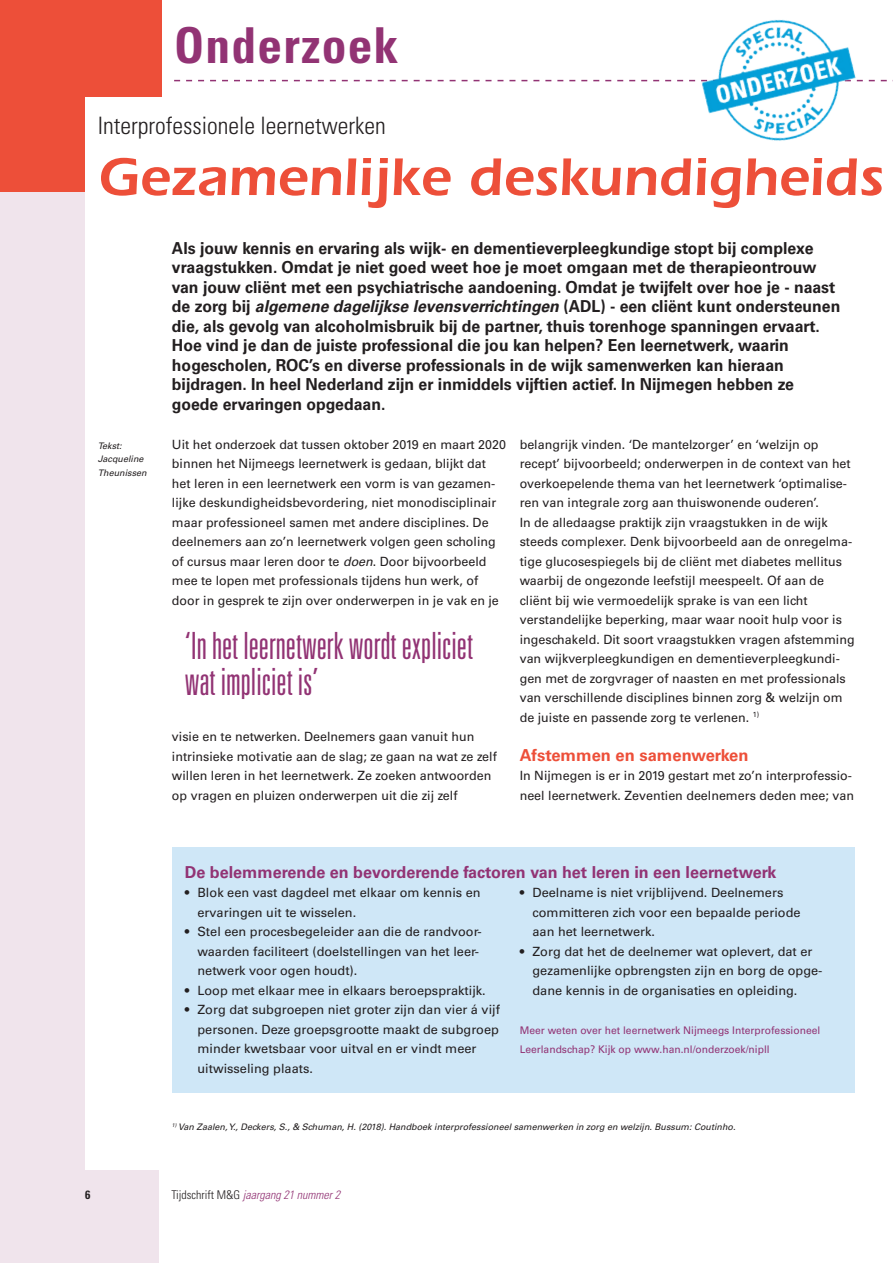
<style>
.page{position:relative;width:893px;height:1263px;background:#fff}
.page>*{position:absolute;margin:0;border:0;box-sizing:border-box;transform-origin:0 0}
.Art__instapkop{font:600 54.75px "ITC Eras Std";color:#ed4f39}
.Art__rubriekskop_lin{font:700 condensed 49.5px "Univers LT Std";letter-spacing:.025em;color:#923374}
.Art__streamer{font:300 ultra-condensed 37.5px/36px "Univers LT Std";color:#923374}
.Art__chapeau{font:300 condensed 24px "Univers LT Std";color:#231f20}
.Art__intro{font:700 16.5px/19.5px "Univers LT Std";color:#231f20;scale:.96 1}
.Kadertxt__kop{font:700 16.5px "Univers LT Std";color:#923374}
.Art__tussenkop{font:700 16.5px "Univers LT Std";color:#ed4f39}
.Art__plat{font:12.75px/19.5px "Univers LT Std";color:#231f20}
.Kadertxt__plat{font:12.75px/19.5px "Univers LT Std";color:#231f20}
.t1{font:italic 300 condensed 12px "Univers LT Std";color:#923374}
.t2{font:700 condensed 12px "Univers LT Std";color:#231f20}
.Kadertxt__info_onder{font:10.5px/19.5px "Univers LT Std";color:#923374}
.Art__auteursinfo{font:italic 9px/13.5px "Univers LT Std";color:#231f20}
.s1{font-style:italic}
.s2{font-style:normal;color:#231f20}
</style>
<div class="page">
<div style="left:0;top:0;width:159px;height:1263px;background:#f0e4ec"></div>
<div style="left:0;top:0;width:162px;height:191px;background:#ed4f39"></div>
<div style="left:85px;top:97px;width:770px;height:1073px;background:#fff"></div>
<svg style="left:174px;top:80px;width:719px;height:1px"></svg>
<div style="left:172px;top:847px;width:683px;height:246px;background:#cfe7f7"></div>
<img style="left:684px;top:19px;width:190px;height:122px">
<p class="Art__rubriekskop_lin" style="left:174px;top:15px;width:226px">Onderzoek</p>
<p class="Art__chapeau" style="left:98px;top:111px;width:289px">Interprofessionele leernetwerken</p>
<p class="Art__instapkop" style="left:98px;top:145px;width:787px">Gezamenlijke deskundigheids</p>
<p class="Art__auteursinfo" style="left:98px;top:439px;width:51px">Tekst:<br>Jacqueline<br>Theunissen</p>
<p class="Art__intro" style="left:172px;top:238px;width:698px">Als jouw kennis en ervaring als wijk- en dementieverpleegkundige stopt bij complexe vraagstukken. Omdat je niet goed weet hoe je moet omgaan met de therapieontrouw van jouw cliënt met een psychiatrische aandoening. Omdat je twijfelt over hoe je - naast de zorg bij <span class="s1">algemene dagelijkse levensverrichtingen</span> (ADL) - een cliënt kunt ondersteunen die, als gevolg van alcoholmisbruik bij de partner, thuis torenhoge spanningen ervaart.<br>Hoe vind je dan de juiste professional die jou kan helpen? Een leernetwerk, waarin hogescholen, ROC’s en diverse professionals in de wijk samenwerken kan hieraan bijdragen. In heel Nederland zijn er inmiddels vijftien actief. In Nijmegen hebben ze goede ervaringen opgedaan.</p>
<p class="Art__plat" style="left:172px;top:434px;width:336px">Uit het onderzoek dat tussen oktober 2019 en maart 2020 binnen het Nijmeegs leernetwerk is gedaan, blijkt dat het leren in een leernetwerk een vorm is van gezamen&shy;lijke deskundigheidsbevordering, niet monodisciplinair maar professioneel samen met andere disciplines. De deelnemers aan zo’n leernetwerk volgen geen scholing of cursus maar leren door te <span class="s1">doen</span>. Door bijvoorbeeld mee te lopen met professionals tijdens hun werk, of door in gesprek te zijn over onderwerpen in je vak en je</p>
<p class="Art__streamer" style="left:185px;top:627px;width:290px">‘In het leernetwerk wordt expliciet wat impliciet is’</p>
<p class="Art__plat" style="left:172px;top:727px;width:326px">visie en te netwerken. Deelnemers gaan vanuit hun intrinsieke motivatie aan de slag; ze gaan na wat ze zelf willen leren in het leernetwerk. Ze zoeken antwoorden op vragen en pluizen onderwerpen uit die zij zelf</p>
<p class="Art__plat" style="left:520px;top:434px;width:333px">belangrijk vinden. ‘De mantelzorger’ en ‘welzijn op recept’ bijvoorbeeld; onderwerpen in de context van het overkoepelende thema van het leernetwerk ‘optimalise&shy;ren van integrale zorg aan thuiswonende ouderen’.</p>
<p class="Art__plat" style="left:520px;top:512px;width:336px">In de alledaagse praktijk zijn vraagstukken in de wijk steeds complexer. Denk bijvoorbeeld aan de onregelma&shy;tige glucosespiegels bij de cliënt met diabetes mellitus waarbij de ongezonde leefstijl meespeelt. Of aan de cliënt bij wie vermoedelijk sprake is van een licht verstandelijke beperking, maar waar nooit hulp voor is ingeschakeld. Dit soort vraagstukken vragen afstemming van wijkverpleegkundigen en dementieverpleegkundi&shy;gen met de zorgvrager of naasten en met professionals van verschillende disciplines binnen zorg &amp; welzijn om de juiste en passende zorg te verlenen. <sup>1)</sup></p>
<p class="Art__tussenkop" style="left:520px;top:745px;width:230px">Afstemmen en samenwerken</p>
<p class="Art__plat" style="left:520px;top:766px;width:336px">In Nijmegen is er in 2019 gestart met zo’n interprofessio&shy;neel leernetwerk. Zeventien deelnemers deden mee; van</p>
<p class="Kadertxt__kop" style="left:185px;top:862px;width:593px">De belemmerende en bevorderende factoren van het leren in een leernetwerk</p>
<p class="Kadertxt__plat" style="left:197px;top:883px;width:285px;text-indent:-13px">• Blok een vast dagdeel met elkaar om kennis en ervaringen uit te wisselen.</p>
<p class="Kadertxt__plat" style="left:197px;top:922px;width:286px;text-indent:-13px">• Stel een procesbegeleider aan die de randvoor&shy;waarden faciliteert (doelstellingen van het leer&shy;netwerk voor ogen houdt).</p>
<p class="Kadertxt__plat" style="left:185px;top:980px;width:303px">• Loop met elkaar mee in elkaars beroepspraktijk.</p>
<p class="Kadertxt__plat" style="left:197px;top:1000px;width:304px;text-indent:-13px">• Zorg dat subgroepen niet groter zijn dan vier á vijf personen. Deze groepsgrootte maakt de subgroep minder kwetsbaar voor uitval en er vindt meer uitwisseling plaats.</p>
<p class="Kadertxt__plat" style="left:532px;top:883px;width:270px;text-indent:-13px">• Deelname is niet vrijblijvend. Deelnemers committeren zich voor een bepaalde periode aan het leernetwerk.</p>
<p class="Kadertxt__plat" style="left:532px;top:941px;width:290px;text-indent:-13px">• Zorg dat het de deelnemer wat oplevert, dat er gezamenlijke opbrengsten zijn en borg de opge&shy;dane kennis in de organisaties en opleiding.</p>
<p class="Kadertxt__info_onder" style="left:520px;top:1020px;width:302px">Meer weten over het leernetwerk Nijmeegs Interprofessioneel<br>Leerlandschap? Kijk op www.han.nl/onderzoek/nipll</p>
<p class="Art__auteursinfo" style="left:172px;top:1120px;width:565px"><sup>1)</sup> Van Zaalen, Y., Deckers, S., &amp; Schuman, H. (2018). Handboek interprofessioneel samenwerken in zorg en welzijn. Bussum: Coutinho.</p>
<p class="t2" style="left:85px;top:1188px;width:7px">6</p>
<p class="t1" style="left:171px;top:1188px;width:170px"><span class="s2">Tijdschrift M&amp;G</span> jaargang 21 nummer 2</p>
</div>
